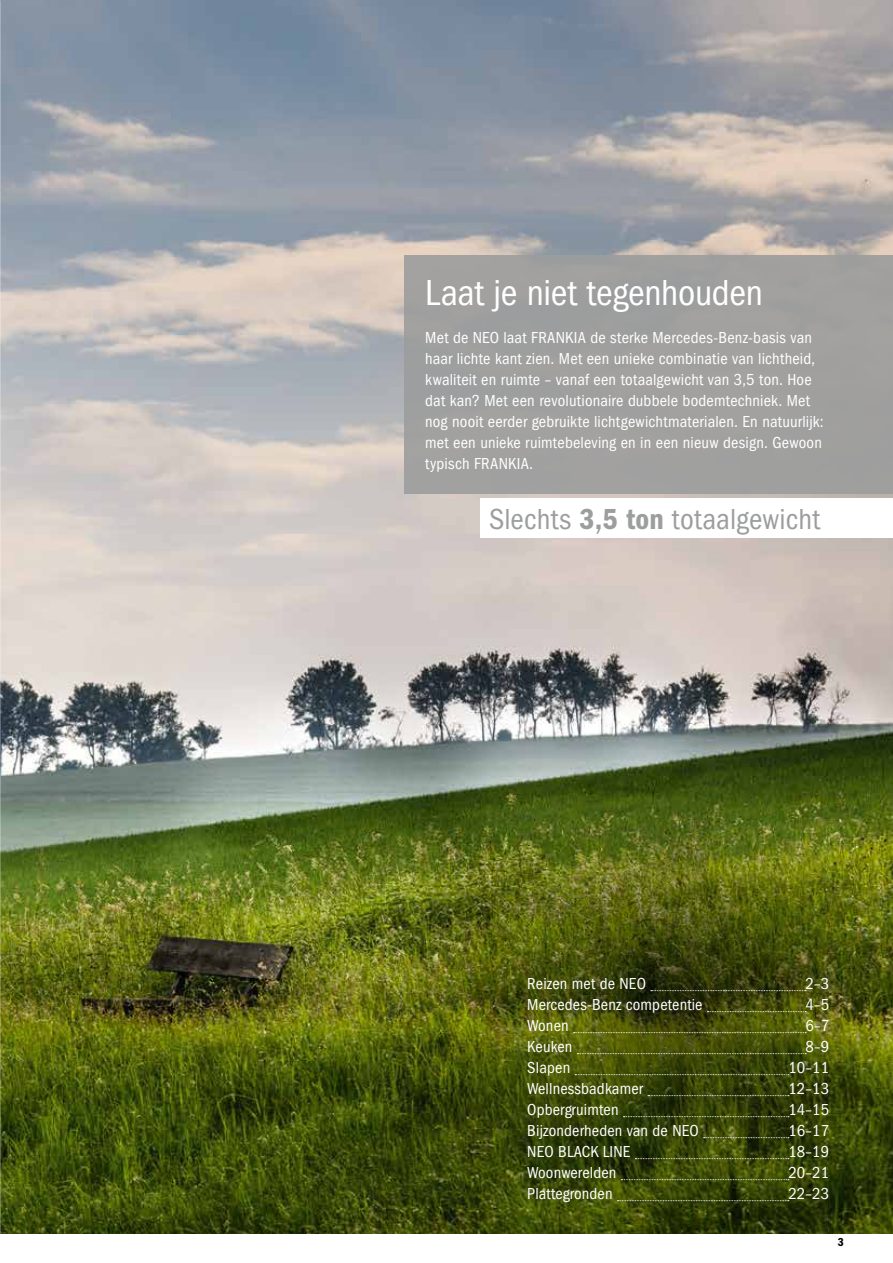
<style>
.page{position:relative;width:893px;height:1263px;background:#fff}
.page>*{position:absolute;margin:0;border:0;box-sizing:border-box;transform-origin:0 0}
.t1{font:condensed 37.5px "Franklin Gothic";letter-spacing:-.01em;color:#fff}
.t2{font:condensed 30px "Franklin Gothic";letter-spacing:.01em;color:#9c9d9d}
.t3{font:condensed 16.5px/21px "Franklin Gothic";letter-spacing:.01em;color:#fff}
.t4{font:600 condensed 12px "Franklin Gothic";color:#000}
.s1{font-weight:600}
</style>
<div class="page">
<img style="left:821px;top:0;width:72px;height:1233px">
<img style="left:0;top:0;width:821px;height:1233px">
<svg style="left:455px;top:795px;width:438px;height:438px;background:#49540d"></svg>
<svg style="left:651px;top:990px;width:155px;height:1px"></svg>
<svg style="left:707px;top:1011px;width:99px;height:1px"></svg>
<svg style="left:574px;top:1032px;width:232px;height:1px"></svg>
<svg style="left:577px;top:1053px;width:229px;height:1px"></svg>
<svg style="left:575px;top:1074px;width:214px;height:1px"></svg>
<svg style="left:648px;top:1095px;width:141px;height:1px"></svg>
<svg style="left:623px;top:1116px;width:166px;height:1px"></svg>
<svg style="left:704px;top:1137px;width:85px;height:1px"></svg>
<svg style="left:635px;top:1158px;width:154px;height:1px"></svg>
<svg style="left:621px;top:1179px;width:168px;height:1px"></svg>
<svg style="left:617px;top:1200px;width:172px;height:1px"></svg>
<div style="left:404px;top:255px;width:489px;height:239px;background:#9c9d9d"></div>
<div style="left:480px;top:498px;width:413px;height:40px;background:#fff"></div>
<h1 class="t1" style="left:425px;top:271px;width:339px">Laat je niet tegenhouden</h1>
<p class="t3" style="left:425px;top:327px;width:400px">Met de NEO laat FRANKIA de sterke Mercedes-Benz-basis van haar lichte kant zien. Met een unieke combinatie van lichtheid, kwaliteit en ruimte – vanaf een totaalgewicht van 3,5 ton. Hoe dat kan? Met een revolutionaire dubbele bodemtechniek. Met nog nooit eerder gebruikte lichtgewichtmaterialen. En natuurlijk: met een unieke ruimtebeleving en in een nieuw design. Gewoon typisch FRANKIA.</p>
<h2 class="t2" style="left:489px;top:502px;width:333px">Slechts <span class="s1">3,5 ton</span> totaalgewicht</h2>
<p class="t3" style="left:527px;top:973px;width:120px">Reizen met de NEO</p>
<p class="t3" style="left:805px;top:973px;width:25px">2–3</p>
<p class="t3" style="left:527px;top:994px;width:177px">Mercedes-Benz competentie</p>
<p class="t3" style="left:805px;top:994px;width:25px">4–5</p>
<p class="t3" style="left:527px;top:1015px;width:43px">Wonen</p>
<p class="t3" style="left:805px;top:1015px;width:25px">6–7</p>
<p class="t3" style="left:527px;top:1036px;width:47px">Keuken</p>
<p class="t3" style="left:805px;top:1036px;width:25px">8–9</p>
<p class="t3" style="left:527px;top:1057px;width:44px">Slapen</p>
<p class="t3" style="left:788px;top:1057px;width:42px">10–11</p>
<p class="t3" style="left:527px;top:1078px;width:117px">Wellnessbadkamer</p>
<p class="t3" style="left:788px;top:1078px;width:42px">12–13</p>
<p class="t3" style="left:527px;top:1099px;width:93px">Opbergruimten</p>
<p class="t3" style="left:788px;top:1099px;width:42px">14–15</p>
<p class="t3" style="left:527px;top:1120px;width:173px">Bijzonderheden van de NEO</p>
<p class="t3" style="left:788px;top:1120px;width:42px">16–17</p>
<p class="t3" style="left:527px;top:1141px;width:105px">NEO BLACK LINE</p>
<p class="t3" style="left:788px;top:1141px;width:42px">18–19</p>
<p class="t3" style="left:527px;top:1162px;width:91px">Woonwerelden</p>
<p class="t3" style="left:788px;top:1162px;width:42px">20–21</p>
<p class="t3" style="left:527px;top:1183px;width:87px">Plattegronden</p>
<p class="t3" style="left:788px;top:1183px;width:42px">22–23</p>
<p class="t4" style="left:838px;top:1235px;width:8px">3</p>
</div>
